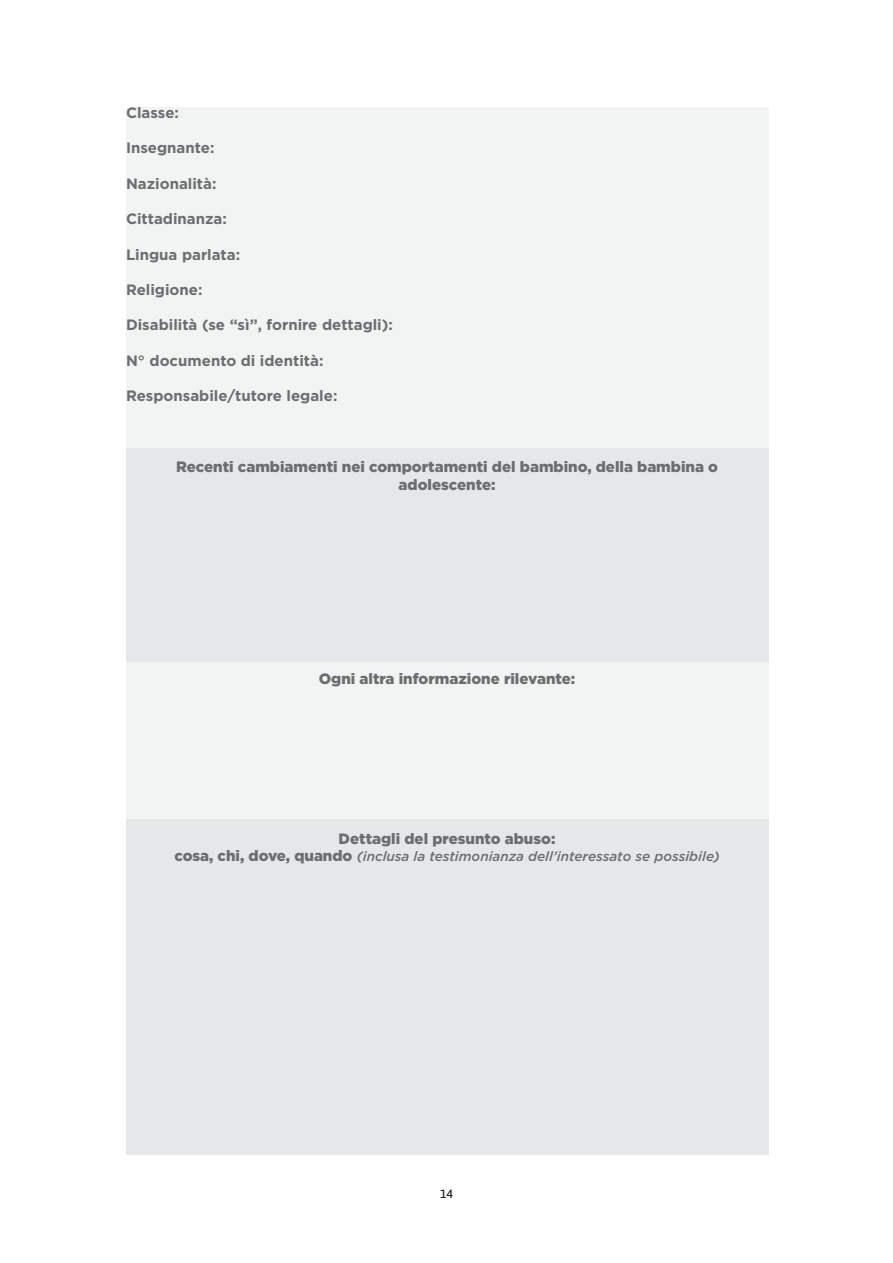
<style>
.page{position:relative;width:893px;height:1263px;background:#fff}
.page>*{position:absolute;margin:0;border:0;box-sizing:border-box;transform-origin:0 0}
.t1{font:700 15px "Gotham";color:#6c6d70}
.t2{font:900 15px/17.7px "Gotham";color:#6c6d70;text-align:center}
.t3{font:italic 500 13.5px "Gotham";color:#6c6d70}
.t4{font:500 12px "Asap";color:#231f20}
.s1{font-weight:900;font-style:normal;font-size:15px}
</style>
<div class="page">
<div style="left:126px;top:819px;width:642px;height:335px;background:#e6e7e9"></div>
<div style="left:126px;top:661px;width:642px;height:158px;background:#f1f4f3"></div>
<div style="left:126px;top:448px;width:642px;height:213px;background:#e6e7e9"></div>
<div style="left:126px;top:107px;width:642px;height:341px;background:#f1f4f3"></div>
<p class="t1" style="left:126px;top:103px;width:55px">Classe:</p>
<p class="t1" style="left:126px;top:138px;width:90px">Insegnante:</p>
<p class="t1" style="left:126px;top:173px;width:92px">Nazionalità:</p>
<p class="t1" style="left:126px;top:209px;width:102px">Cittadinanza:</p>
<p class="t1" style="left:126px;top:244px;width:116px">Lingua parlata:</p>
<p class="t1" style="left:126px;top:280px;width:78px">Religione:</p>
<p class="t1" style="left:126px;top:315px;width:268px">Disabilità (se “sì”, fornire dettagli):</p>
<p class="t1" style="left:126px;top:350px;width:199px">N° documento di identità:</p>
<p class="t1" style="left:126px;top:386px;width:213px">Responsabile/tutore legale:</p>
<p class="t2" style="left:176px;top:458px;width:543px">Recenti cambiamenti nei comportamenti del bambino, della bambina o adolescente:</p>
<p class="t2" style="left:319px;top:670px;width:258px">Ogni altra informazione rilevante:</p>
<p class="t2" style="left:339px;top:829px;width:218px">Dettagli del presunto abuso:</p>
<p class="t3" style="left:174px;top:848px;width:547px"><span class="s1">cosa, chi, dove, quando</span> (inclusa la testimonianza dell’interessato se possibile)</p>
<p class="t4" style="left:440px;top:1185px;width:14px">14</p>
</div>
